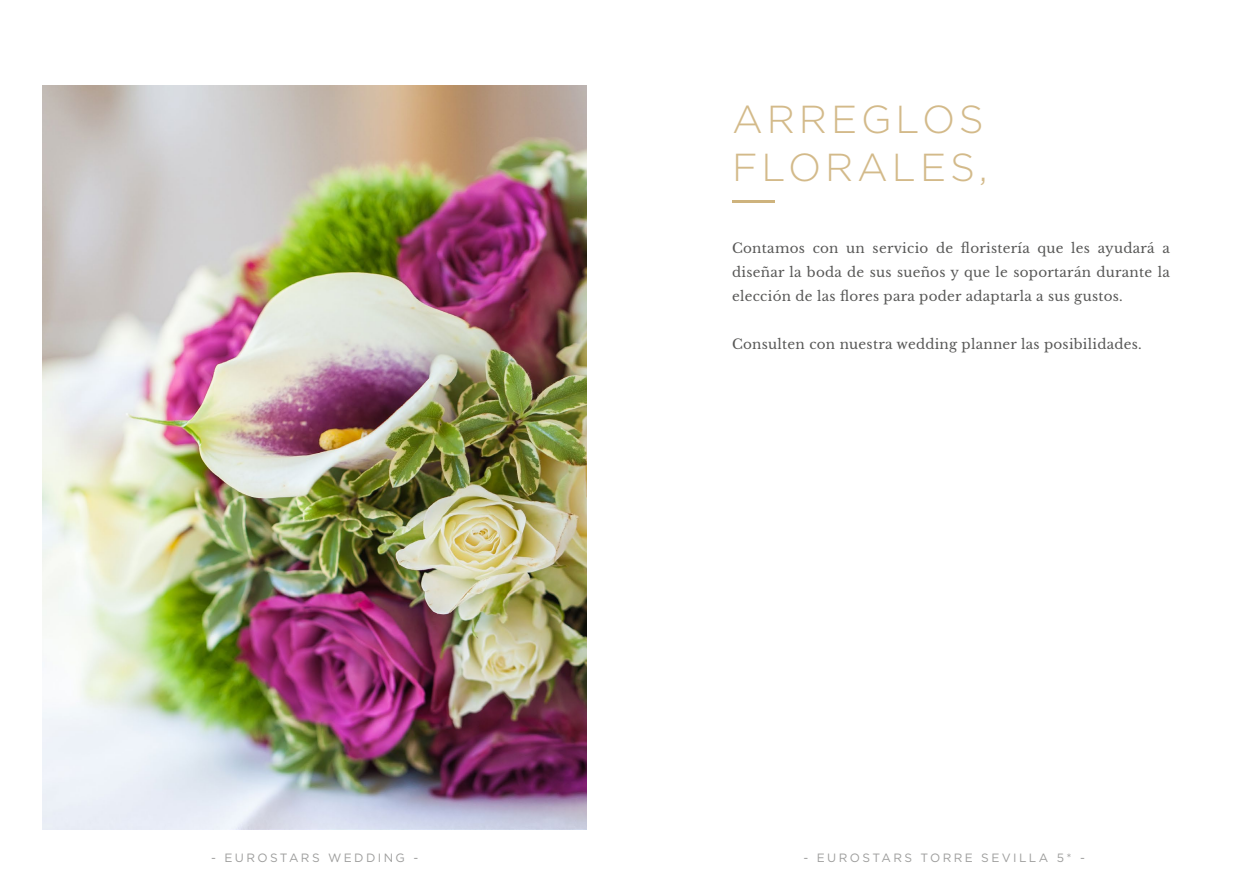
<style>
.page{position:relative;width:1259px;height:893px;background:#fff}
.page>*{position:absolute;margin:0;border:0;box-sizing:border-box;transform-origin:0 0}
.t1{font:300 39px/48px "Gotham";letter-spacing:.1em;color:#d3ba8a}
.t2{font:13.5px/24px "Libre Baskerville";letter-spacing:.02em;color:#575756;text-align:justify}
.t3{font:12px "Gotham";letter-spacing:.2em;color:#9d9d9c}
</style>
<div class="page">
<img style="left:43px;top:85px;width:544px;height:744px">
<hr style="left:732px;top:200px;width:42px;height:3px;background:#ceb37d">
<h1 class="t1" style="left:732px;top:94px;width:257px">ARREGLOS<br>FLORALES,</h1>
<p class="t2" style="left:732px;top:236px;width:439px">Contamos con un servicio de floristería que les ayudará a diseñar la boda de sus sueños y que le soportarán durante la elección de las flores para poder adaptarla a sus gustos.</p>
<p class="t2" style="left:732px;top:332px;width:411px">Consulten con nuestra wedding planner las posibilidades.</p>
<p class="t3" style="left:211px;top:850px;width:209px">- EUROSTARS WEDDING -</p>
<p class="t3" style="left:803px;top:850px;width:283px">- EUROSTARS TORRE SEVILLA 5* -</p>
</div>
